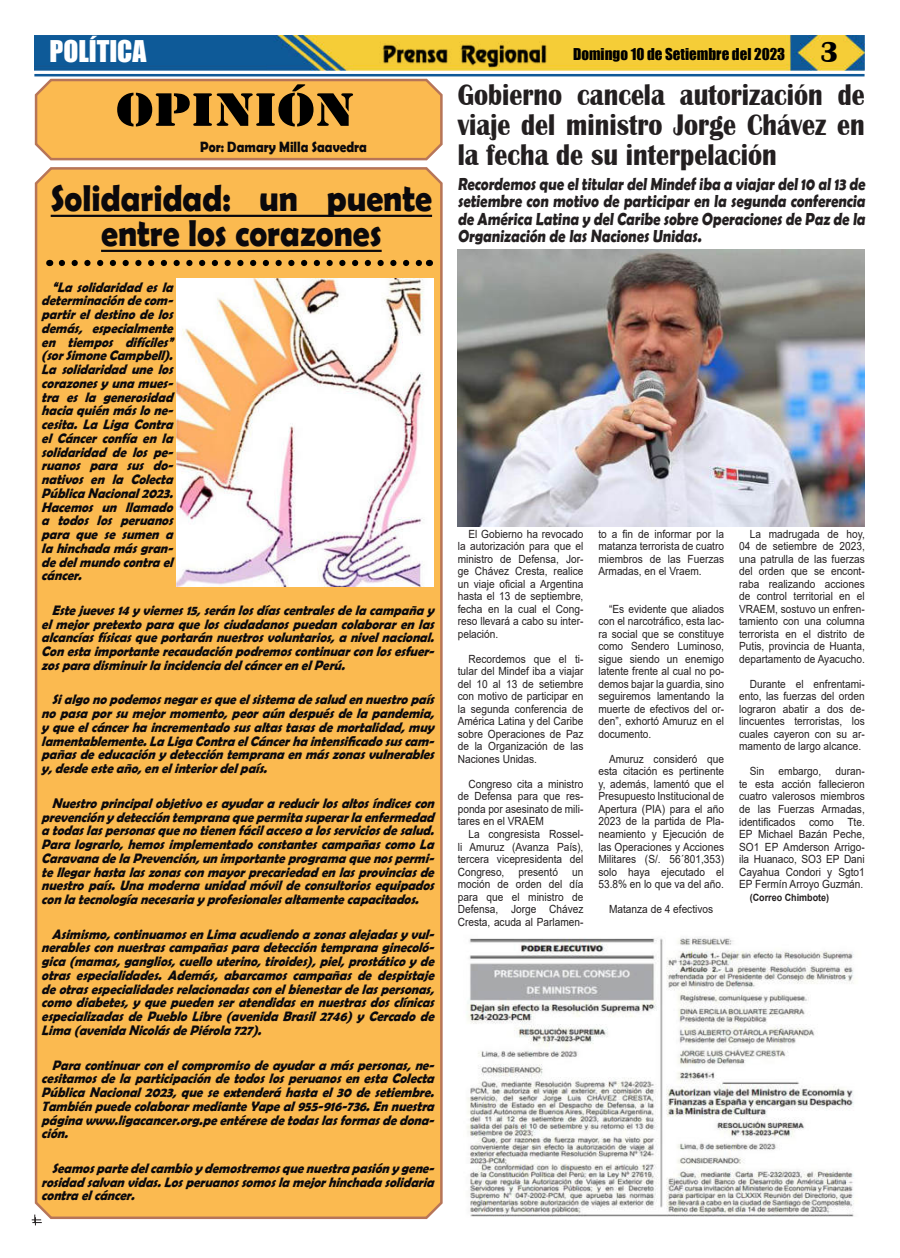
<style>
.page{position:relative;width:900px;height:1258px;background:#fff}
.page>*{position:absolute;margin:0;border:0;box-sizing:border-box;transform-origin:0 0}
.t1{font:48.75px "Stencil";color:#000;scale:1.21 1}
.t2{font:700 37.5px/35px "Berlin Sans FB Demi";color:#0b090c;text-align:center;scale:.9 1}
.t3{font:700 30.62px/30px "Britannic";color:#231f20;text-align:justify;scale:.85 1}
.t4{font:27.5px "Impact";color:#fff}
.t5{font:700 17.5px/17.5px "Berlin Sans FB Demi";color:#231f20;text-align:justify;scale:.84 1}
.t6{font:15px "Impact";color:#000}
.t7{font:700 15px "Berlin Sans FB Demi";color:#0b090c;scale:.88 1}
.t8{font:italic 700 13.75px/13.8px "Berlin Sans FB Demi";color:#0b090c;text-align:justify;scale:.93 1}
.t9{font:11.25px/12.5px "Arial";color:#231f20;text-align:justify;scale:.9 1}
.t10{font:700 10px "Arial";color:#231f20;scale:.9 1}
.s1{font-family:"Britannic";font-weight:700;font-size:30px}
</style>
<div class="page">
<img style="left:34px;top:35px;width:831px;height:36px">
<hr style="left:34px;top:74px;width:831px;height:2px;background:#0f5998">
<img style="left:380px;top:41px;width:169px;height:27px">
<svg style="left:32px;top:1219px;width:10px;height:6px"></svg>
<div style="left:34px;top:167px;width:409px;height:1053px;background:#fbba50"></div>
<svg style="left:62px;top:260px;width:361px;height:6px;background:#997130"></svg>
<hr style="left:51px;top:215px;width:381px;height:2px;background:#0b090c">
<hr style="left:101px;top:250px;width:281px;height:2px;background:#0b090c">
<svg style="left:34px;top:78px;width:409px;height:83px;background:#f6b756"></svg>
<img style="left:176px;top:279px;width:258px;height:307px">
<img style="left:458px;top:249px;width:407px;height:277px">
<img style="left:467px;top:937px;width:387px;height:280px">
<h3 class="t4" style="left:50px;top:37px;width:98px">POLÍTICA</h3>
<p class="t6" style="left:573px;top:48px;width:267px">Domingo 10 de Setiembre del 2023 <span class="s1">3</span></p>
<h1 class="t1" style="left:116px;top:82px;width:198px">OPINIÓN</h1>
<p class="t7" style="left:200px;top:138px;width:191px">Por: Damary Milla Saavedra</p>
<h2 class="t2" style="left:51px;top:180px;width:425px">Solidaridad: un puente entre los corazones</h2>
<p class="t8" style="left:41px;top:281px;width:147px;text-indent:11px">“La solidaridad es la determinacióndecom&shy;partireldestinodelos demás, especialmente en tiempos difíciles” (sorSimoneCampbell).<br>La solidaridad une los corazonesyuna mues&shy;tra es la generosidad hacia quiénmáslone&shy;cesita. La Liga Contra el Cáncer confía en la solidaridad de los pe&shy;ruanos para sus do&shy;nativos en la Colecta Pública Nacional2023.<br>Hacemos un llamado a todos los peruanos para que se sumen a la hinchada másgran&shy;dedelmundocontra el cáncer.</p>
<p class="t8" style="left:41px;top:604px;width:428px;text-indent:11px">Estejueves14yviernes15,seránlosdíascentralesdela campaña y elmejorpretextopara quelosciudadanospuedancolaborarenlas alcancíasfísicasqueportaránnuestrosvoluntarios,a nivelnacional.<br>Conesta importanterecaudaciónpodremoscontinuarconlosesfuer&shy;zospara disminuirla incidencia delcáncerenelPerú.</p>
<p class="t8" style="left:41px;top:693px;width:428px;text-indent:11px">Sialgonopodemosnegaresqueelsistema desalud ennuestropaís nopasa porsu mejormomento,peoraúndespuésdela pandemia, yqueelcáncerha incrementadosusaltastasasdemortalidad,muy lamentablemente.LaLigaContraelCáncerhaintensificadosuscam&shy;pañasdeeducaciónydeteccióntemprana enmászonasvulnerables y,desdeesteaño,enelinteriordelpaís.</p>
<p class="t8" style="left:41px;top:797px;width:428px;text-indent:11px">Nuestroprincipalobjetivoesayudara reducirlosaltosíndicescon prevenciónydeteccióntemprana quepermita superarla enfermedad a todaslaspersonasquenotienenfácilaccesoa losserviciosdesalud.<br>Para lograrlo, hemos implementado constantes campañas como La Caravana dela Prevención,unimportanteprograma quenospermi&shy;tellegarhasta laszonasconmayorprecariedad enlasprovinciasde nuestropaís.Una moderna unidad móvildeconsultoriosequipados conla tecnología necesaria yprofesionalesaltamentecapacitados.</p>
<p class="t8" style="left:41px;top:928px;width:428px;text-indent:11px">Asimismo,continuamosenLima acudiendoa zonasalejadasyvul&shy;nerablesconnuestrascampañaspara deteccióntemprana ginecoló&shy;gica (mamas,ganglios,cuellouterino,tiroides),piel,prostáticoyde otras especialidades. Además, abarcamos campañas de despistaje deotrasespecialidadesrelacionadasconelbienestardelaspersonas, comodiabetes,yquepuedenseratendidasennuestrasdosclínicas especializadas de Pueblo Libre (avenida Brasil 2746) y Cercado de Lima (avenida NicolásdePiérola 727).</p>
<p class="t8" style="left:41px;top:1058px;width:428px;text-indent:11px">Para continuarconelcompromisodeayudara máspersonas,ne&shy;cesitamosdela participacióndetodoslosperuanosenesta Colecta Pública Nacional 2023, que se extenderá hasta el 30 de setiembre.<br>TambiénpuedecolaborarmedianteYapeal955-916-736.Ennuestra página www.ligacancer.org.peentéresedetodaslasformasdedona&shy;ción.</p>
<p class="t8" style="left:41px;top:1162px;width:428px;text-indent:11px">Seamospartedelcambioydemostremosquenuestra pasiónygene&shy;rosidad salvanvidas.Losperuanossomosla mejorhinchada solidaria contra elcáncer.</p>
<h3 class="t3" style="left:458px;top:82px;width:480px">Gobierno cancela autorización de viaje del ministro Jorge Chávez en la fecha de su interpelación</h3>
<p class="t5" style="left:458px;top:176px;width:489px">Recordemos que el titular del Mindef iba a viajar del 10 al 13 de setiembre con motivo de participar en la segunda conferencia de América Latina y del Caribe sobre Operaciones de Paz de la Organización de las Naciones Unidas.</p>
<p class="t9" style="left:458px;top:529px;width:141px;text-indent:11px">El Gobierno ha revocado la autorización para que el ministro de Defensa, Jor&shy;ge Chávez Cresta, realice un viaje oficial a Argentina hasta el 13 de septiembre, fecha en la cual el Cong&shy;reso llevará a cabo su inter&shy;pelación.</p>
<p class="t9" style="left:458px;top:654px;width:141px;text-indent:11px">Recordemos que el ti&shy;tular del Mindef iba a viajar del 10 al 13 de setiembre con motivo de participar en la segunda conferencia de América Latina y del Caribe sobre Operaciones de Paz de la Organización de las Naciones Unidas.</p>
<p class="t9" style="left:458px;top:779px;width:141px;text-indent:11px">Congreso cita a ministro de Defensa para que res&shy;ponda por asesinato de mili&shy;tares en el VRAEM</p>
<p class="t9" style="left:458px;top:829px;width:141px;text-indent:11px">La congresista Rossel&shy;li Amuruz (Avanza País), tercera vicepresidenta del Congreso,</p>
<p class="t9" style="left:519px;top:866px;width:45px">presentó</p>
<p class="t9" style="left:458px;top:866px;width:141px;text-indent:114px">un moción de orden del día para que el ministro de Defensa, Jorge Chávez Cresta, acuda al Parlamen-</p>
<p class="t9" style="left:598px;top:528px;width:141px">to a fin de informar por la matanza terrorista de cuatro miembros de las Fuerzas Armadas, en el Vraem.</p>
<p class="t9" style="left:598px;top:604px;width:141px;text-indent:11px">“Es evidente que aliados con el narcotráfico, esta lac&shy;ra social que se constituye como Sendero Luminoso, sigue siendo un enemigo latente frente al cual no po&shy;demos bajar la guardia, sino seguiremos lamentando la muerte de efectivos del or&shy;den”, exhortó Amuruz en el documento.</p>
<p class="t9" style="left:598px;top:754px;width:141px;text-indent:11px">Amuruz consideró que esta citación es pertinente y, además, lamentó que el Presupuesto Institucional de Apertura (PIA) para el año 2023 de la partida de Pla&shy;neamiento y Ejecución de las Operaciones y Acciones Militares (S/. 56´801,353) solo haya ejecutado el 53.8% en lo que va del año.</p>
<p class="t9" style="left:609px;top:904px;width:117px">Matanza de 4 efectivos</p>
<p class="t9" style="left:739px;top:529px;width:141px;text-indent:11px">La madrugada de hoy, 04 de setiembre de 2023, una patrulla de las fuerzas del orden que se encont&shy;raba realizando acciones de control territorial en el VRAEM, sostuvo un enfren&shy;tamiento con una columna terrorista en el distrito de Putis, provincia de Huanta, departamento de Ayacucho.</p>
<p class="t9" style="left:739px;top:679px;width:141px;text-indent:11px">Durante el enfrentami&shy;ento, las fuerzas del orden lograron abatir a dos de&shy;lincuentes terroristas, los cuales cayeron con su ar&shy;mamento de largo alcance.</p>
<p class="t9" style="left:750px;top:766px;width:18px">Sin</p>
<p class="t9" style="left:779px;top:766px;width:49px">embargo,</p>
<p class="t9" style="left:739px;top:766px;width:141px;text-indent:96px">duran&shy;te esta acción fallecieron cuatro valerosos miembros de las Fuerzas Armadas, identificados como Tte.<br>EP Michael Bazán Peche, SO1 EP Amderson Arrigo&shy;ila Huanaco, SO3 EP Dani Cayahua Condori y Sgto1<br>EP Fermín Arroyo Guzmán.</p>
<p class="t10" style="left:750px;top:893px;width:90px">(Correo Chimbote)</p>
</div>
